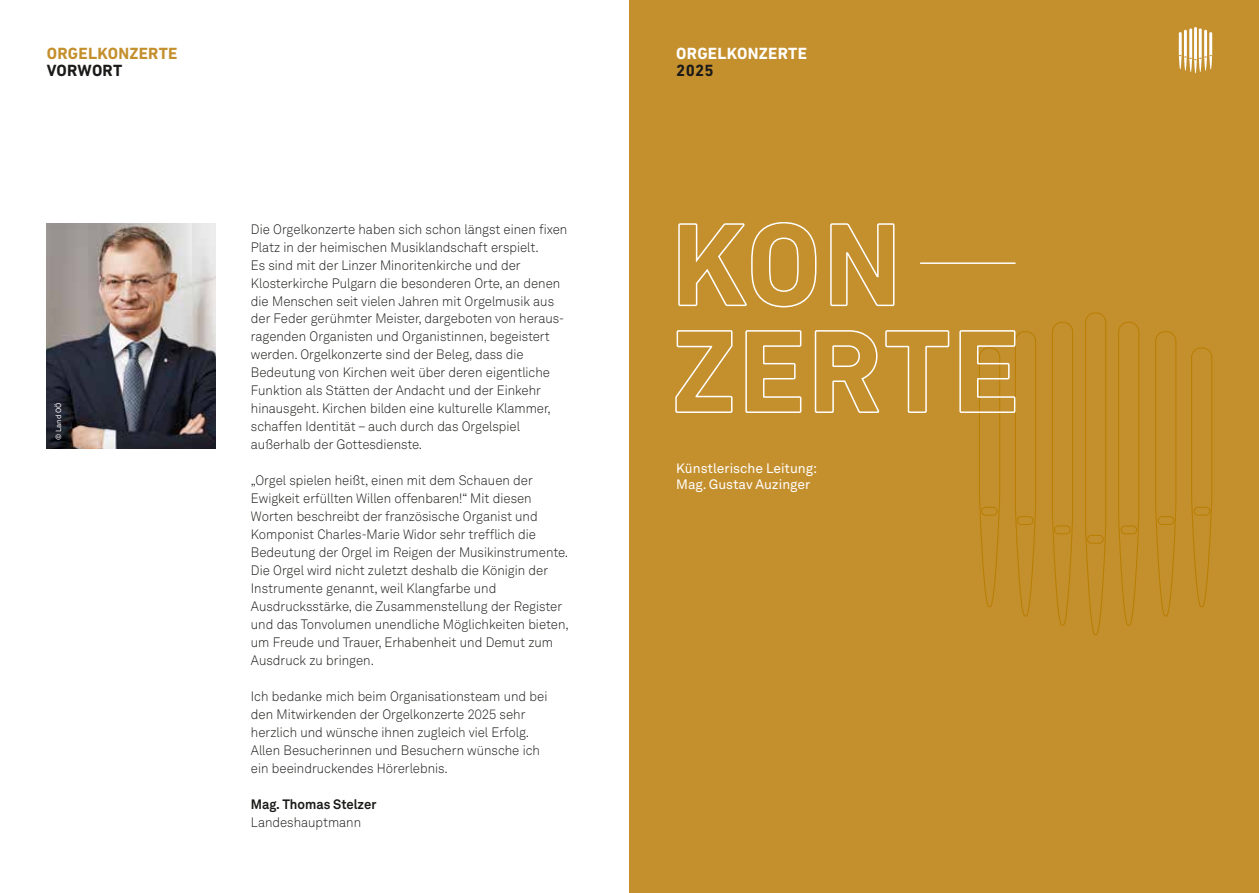
<style>
.page{position:relative;width:1259px;height:893px;background:#fff}
.page>*{position:absolute;margin:0;border:0;box-sizing:border-box;transform-origin:0 0}
.t1{font:700 16.5px "DIN Next LT Pro";letter-spacing:.015em;color:#c48f2d}
.t2{font:700 16.5px "DIN Next LT Pro";letter-spacing:.015em;color:#fff}
.t3{font:700 16.5px "DIN Next LT Pro";letter-spacing:.015em;color:#1a1a18}
.t4{font:300 13.5px/18px "Akkurat LL";color:#1a1a18;scale:.95 1}
.t5{font:13.5px/16.5px "Akkurat LL";color:#fff}
.t6{font:700 13.5px "Akkurat LL";color:#1a1a18;scale:.95 1}
.t7{font:7.5px "Akkurat LL";color:#fff}
</style>
<div class="page">
<img style="left:47px;top:223px;width:169px;height:226px">
<div style="left:629px;top:0;width:630px;height:893px;background:#c48f2d"></div>
<svg style="left:1178px;top:27px;width:34px;height:46px"></svg>
<svg style="left:1191px;top:347px;width:21px;height:260px"></svg>
<svg style="left:1155px;top:331px;width:21px;height:286px"></svg>
<svg style="left:1118px;top:322px;width:21px;height:304px"></svg>
<svg style="left:1085px;top:312px;width:21px;height:323px"></svg>
<svg style="left:1052px;top:322px;width:21px;height:304px"></svg>
<svg style="left:675px;top:330px;width:361px;height:287px"></svg>
<svg style="left:678px;top:222px;width:217px;height:86px"></svg>
<hr style="left:920px;top:262px;width:95px;height:2px;background:#fff">
<p class="t1" style="left:47px;top:44px;width:132px">ORGELKONZERTE</p>
<p class="t3" style="left:47px;top:60px;width:77px">VORWORT</p>
<p class="t7" style="left:53px;top:440px;width:39px;rotate:-90deg">© Land OÖ</p>
<p class="t4" style="left:251px;top:219px;width:335px">Die Orgelkonzerte haben sich schon längst einen fixen Platz in der heimischen Musiklandschaft erspielt.<br>Es sind mit der Linzer Minoritenkirche und der Klosterkirche Pulgarn die besonderen Orte, an denen die Menschen seit vielen Jahren mit Orgelmusik aus der Feder gerühmter Meister, dargeboten von heraus&shy;ragenden Organisten und Organistinnen, begeistert werden. Orgelkonzerte sind der Beleg, dass die Bedeutung von Kirchen weit über deren eigentliche Funktion als Stätten der Andacht und der Einkehr hinausgeht. Kirchen bilden eine kulturelle Klammer, schaffen Identität – auch durch das Orgelspiel außerhalb der Gottesdienste.</p>
<p class="t4" style="left:251px;top:471px;width:336px">„Orgel spielen heißt, einen mit dem Schauen der Ewigkeit erfüllten Willen offenbaren!“ Mit diesen Worten beschreibt der französische Organist und Komponist Charles-Marie Widor sehr trefflich die Bedeutung der Orgel im Reigen der Musikinstrumente.<br>Die Orgel wird nicht zuletzt deshalb die Königin der Instrumente genannt, weil Klangfarbe und Ausdrucksstärke, die Zusammenstellung der Register und das Tonvolumen unendliche Möglichkeiten bieten, um Freude und Trauer, Erhabenheit und Demut zum Ausdruck zu bringen.</p>
<p class="t4" style="left:251px;top:687px;width:313px">Ich bedanke mich beim Organisationsteam und bei den Mitwirkenden der Orgelkonzerte 2025 sehr herzlich und wünsche ihnen zugleich viel Erfolg.<br>Allen Besucherinnen und Besuchern wünsche ich ein beeindruckendes Hörerlebnis.</p>
<p class="t6" style="left:251px;top:794px;width:134px">Mag. Thomas Stelzer</p>
<p class="t4" style="left:251px;top:813px;width:118px">Landeshauptmann</p>
<p class="t2" style="left:676px;top:44px;width:132px">ORGELKONZERTE</p>
<p class="t3" style="left:676px;top:60px;width:39px">2025</p>
<p class="t5" style="left:676px;top:459px;width:142px">Künstlerische Leitung:<br>Mag. Gustav Auzinger</p>
</div>
